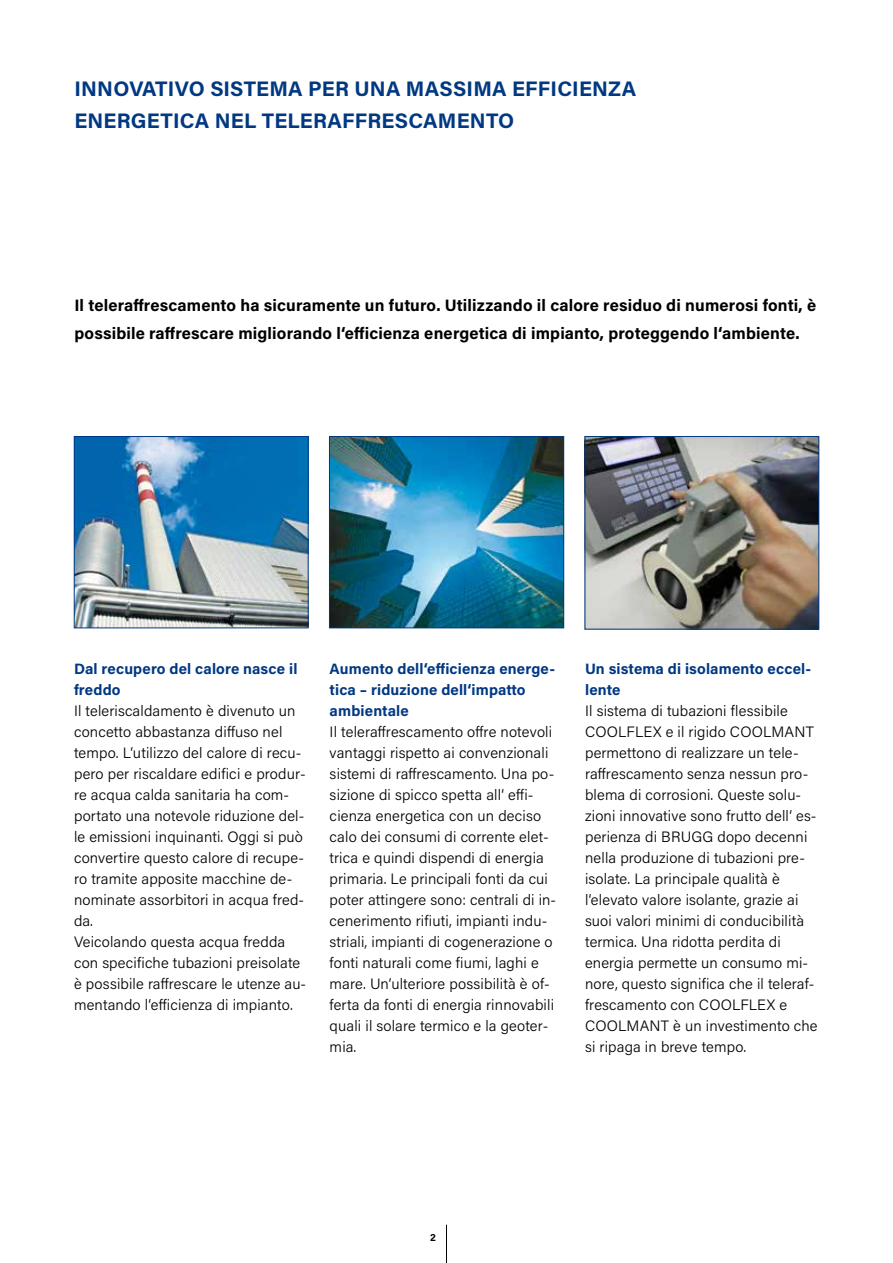
<style>
.page{position:relative;width:893px;height:1263px;background:#fff}
.page>*{position:absolute;margin:0;border:0;box-sizing:border-box;transform-origin:0 0}
.t1{font:700 21px/31.5px "Acumin Pro";letter-spacing:.01em;color:#003882}
.t2{font:700 16.5px/28.7px "Acumin Pro";letter-spacing:.01em;color:#000}
.t3{font:300 15px/21px "Acumin Pro";letter-spacing:.01em;color:#000}
.t4{font:700 15px/21px "Acumin Pro";letter-spacing:.01em;color:#003882}
.t5{font:700 10.5px "Acumin Pro";color:#000}
</style>
<div class="page">
<hr style="left:446px;top:1225px;width:1px;height:38px;background:#000">
<img style="left:331px;top:438px;width:231px;height:188px">
<div style="left:329px;top:436px;width:235px;height:192px;border:1px solid #003882"></div>
<img style="left:587px;top:438px;width:230px;height:189px">
<div style="left:585px;top:436px;width:234px;height:193px;border:1px solid #003882"></div>
<img style="left:76px;top:438px;width:230px;height:188px">
<div style="left:74px;top:436px;width:234px;height:192px;border:1px solid #003882"></div>
<h1 class="t1" style="left:74px;top:72px;width:563px">INNOVATIVO SISTEMA PER UNA MASSIMA EFFICIENZA<br>ENERGETICA NEL TELERAFFRESCAMENTO</h1>
<p class="t2" style="left:74px;top:290px;width:743px">Il teleraffrescamento ha sicuramente un futuro. Utilizzando il calore residuo di numerosi fonti, è possibile raffrescare migliorando l‘efficienza energetica di impianto, proteggendo l‘ambiente.</p>
<p class="t4" style="left:74px;top:657px;width:225px">Dal recupero del calore nasce il freddo</p>
<p class="t3" style="left:74px;top:699px;width:234px">Il teleriscaldamento è divenuto un concetto abbastanza diffuso nel tempo. L‘utilizzo del calore di recu&shy;pero per riscaldare edifici e produr&shy;re acqua calda sanitaria ha com&shy;portato una notevole riduzione del&shy;le emissioni inquinanti. Oggi si può convertire questo calore di recupe&shy;ro tramite apposite macchine de&shy;nominate assorbitori in acqua fred&shy;da.<br>Veicolando questa acqua fredda con specifiche tubazioni preisolate è possibile raffrescare le utenze au&shy;mentando l‘efficienza di impianto.</p>
<p class="t4" style="left:330px;top:657px;width:227px">Aumento dell‘efficienza energe&shy;tica – riduzione dell‘impatto ambientale</p>
<p class="t3" style="left:330px;top:720px;width:228px">Il teleraffrescamento offre notevoli vantaggi rispetto ai convenzionali sistemi di raffrescamento. Una po&shy;sizione di spicco spetta all‘ effi&shy;cienza energetica con un deciso calo dei consumi di corrente elet&shy;trica e quindi dispendi di energia primaria. Le principali fonti da cui poter attingere sono: centrali di in&shy;cenerimento rifiuti, impianti indu&shy;striali, impianti di cogenerazione o fonti naturali come fiumi, laghi e mare. Un‘ulteriore possibilità è of&shy;ferta da fonti di energia rinnovabili quali il solare termico e la geoter&shy;mia.</p>
<p class="t4" style="left:585px;top:657px;width:228px">Un sistema di isolamento eccel&shy;lente</p>
<p class="t3" style="left:585px;top:699px;width:234px">Il sistema di tubazioni flessibile COOLFLEX e il rigido COOLMANT permettono di realizzare un tele&shy;raffrescamento senza nessun pro&shy;blema di corrosioni. Queste solu&shy;zioni innovative sono frutto dell‘ es&shy;perienza di BRUGG dopo decenni nella produzione di tubazioni pre&shy;isolate. La principale qualità è l‘elevato valore isolante, grazie ai suoi valori minimi di conducibilità termica. Una ridotta perdita di energia permette un consumo mi&shy;nore, questo significa che il teleraf&shy;frescamento con COOLFLEX e COOLMANT è un investimento che si ripaga in breve tempo.</p>
<p class="t5" style="left:430px;top:1229px;width:7px">2</p>
</div>
